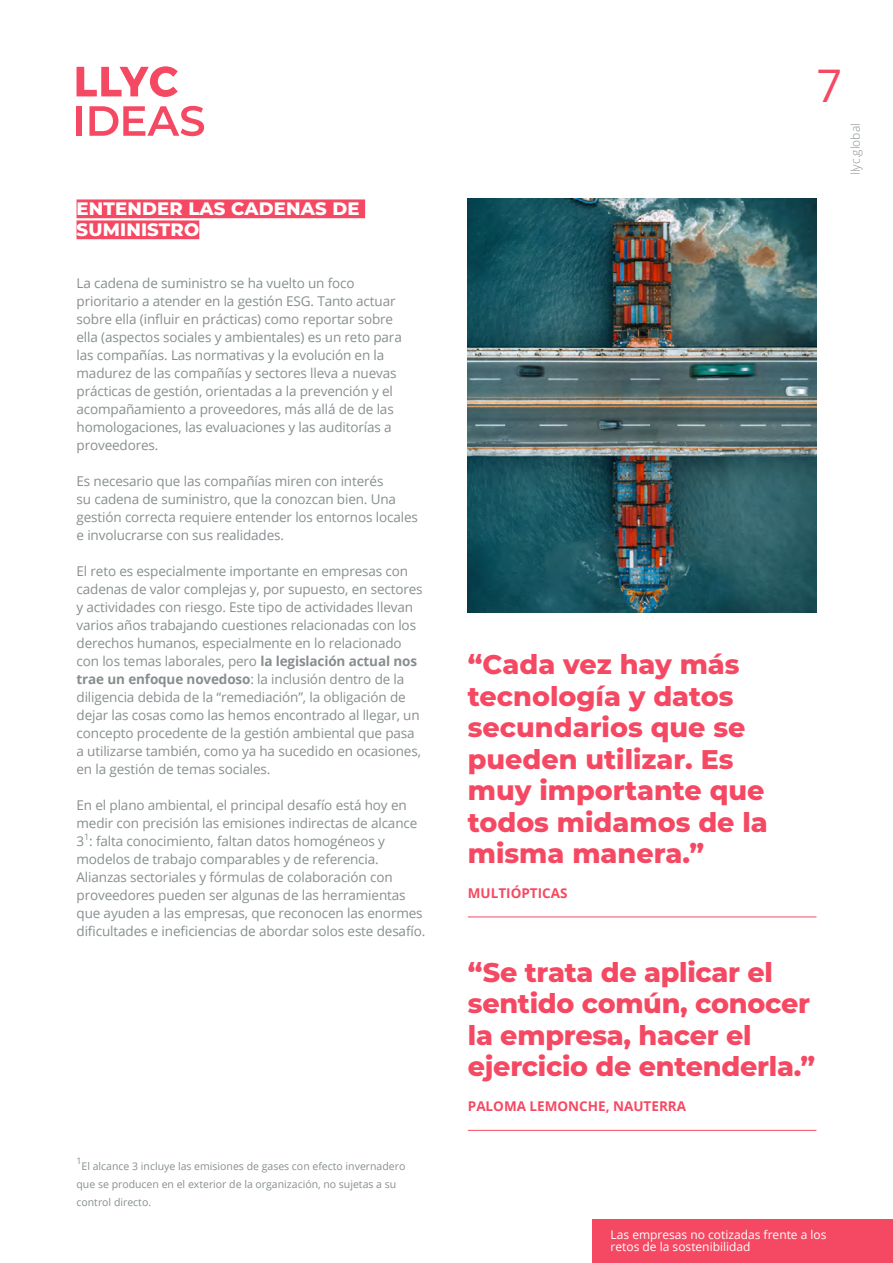
<style>
.page{position:relative;width:893px;height:1263px;background:#fff}
.page>*{position:absolute;margin:0;border:0;box-sizing:border-box;transform-origin:0 0}
.t1{font:45px "Open Sans";color:#f54963}
.t2{font:800 27px/31.5px "Montserrat";color:#f54963}
.t3{font:800 18px/21px "Montserrat";letter-spacing:.01em;color:#fff}
.t4{font:13.5px/18px "Open Sans";letter-spacing:-.01em;color:#878e90}
.t5{font:700 13.5px "Open Sans";color:#f54963}
.t6{font:12px/12px "Open Sans";color:#fff}
.t7{font:300 12px "Open Sans";color:#878e90}
.t8{font:10.5px/18px "Open Sans";color:#878e90}
.t9{font:9px "Open Sans";color:#878e90}
.s1{font-weight:700}
</style>
<div class="page">
<div style="left:77px;top:106px;width:5px;height:30px;background:#f54963"></div>
<svg style="left:89px;top:106px;width:115px;height:30px"></svg>
<svg style="left:77px;top:66px;width:101px;height:31px"></svg>
<div style="left:592px;top:1219px;width:301px;height:44px;background:#f54963"></div>
<div style="left:77px;top:199px;width:288px;height:19px;background:#f54963"></div>
<div style="left:77px;top:220px;width:122px;height:19px;background:#f54963"></div>
<hr style="left:468px;top:916px;width:348px;height:1px;background:#f54963">
<hr style="left:468px;top:1130px;width:348px;height:1px;background:#f54963">
<img style="left:468px;top:198px;width:348px;height:414px">
<h3 class="t3" style="left:77px;top:198px;width:284px">ENTENDER LAS CADENAS DE<br>SUMINISTRO</h3>
<p class="t4" style="left:77px;top:274px;width:327px">La cadena de suministro se ha vuelto un foco prioritario a atender en la gestión ESG. Tanto actuar sobre ella (influir en prácticas) como reportar sobre ella (aspectos sociales y ambientales) es un reto para las compañías. Las normativas y la evolución en la madurez de las compañías y sectores lleva a nuevas prácticas de gestión, orientadas a la prevención y el acompañamiento a proveedores, más allá de de las homologaciones, las evaluaciones y las auditorías a proveedores.</p>
<p class="t4" style="left:77px;top:472px;width:343px">Es necesario que las compañías miren con interés<br>su cadena de suministro, que la conozcan bien. Una gestión correcta requiere entender los entornos locales e involucrarse con sus realidades.</p>
<p class="t4" style="left:77px;top:562px;width:348px">El reto es especialmente importante en empresas con cadenas de valor complejas y, por supuesto, en sectores y actividades con riesgo. Este tipo de actividades llevan varios años trabajando cuestiones relacionadas con los derechos humanos, especialmente en lo relacionado con los temas laborales, pero <span class="s1">la legislación actual nos trae un enfoque novedoso</span>: la inclusión dentro de la diligencia debida de la “remediación”, la obligación de dejar las cosas como las hemos encontrado al llegar, un concepto procedente de la gestión ambiental que pasa a utilizarse también, como ya ha sucedido en ocasiones, en la gestión de temas sociales.</p>
<p class="t4" style="left:77px;top:796px;width:350px">En el plano ambiental, el principal desafío está hoy en medir con precisión las emisiones indirectas de alcance 3<sup>1</sup>: falta conocimiento, faltan datos homogéneos y modelos de trabajo comparables y de referencia.<br>Alianzas sectoriales y fórmulas de colaboración con proveedores pueden ser algunas de las herramientas que ayuden a las empresas, que reconocen las enormes dificultades e ineficiencias de abordar solos este desafío.</p>
<p class="t9" style="left:77px;top:1155px;width:7px">1</p>
<p class="t8" style="left:77px;top:1157px;width:330px;text-indent:5px">El alcance 3 incluye las emisiones de gases con efecto invernadero que se producen en el exterior de la organización, no sujetas a su control directo.</p>
<h1 class="t1" style="left:816px;top:55px;width:27px">7</h1>
<p class="t7" style="left:847px;top:175px;width:53px;rotate:-90deg">llyc.global</p>
<h2 class="t2" style="left:468px;top:647px;width:302px">“Cada vez hay más tecnología y datos secundarios que se pueden utilizar. Es muy importante que todos midamos de la misma manera.”</h2>
<p class="t5" style="left:468px;top:884px;width:101px">MULTIÓPTICAS</p>
<h2 class="t2" style="left:468px;top:955px;width:349px">“Se trata de aplicar el sentido común, conocer la empresa, hacer el ejercicio de entenderla.”</h2>
<p class="t5" style="left:468px;top:1097px;width:220px">PALOMA LEMONCHE, NAUTERRA</p>
<p class="t6" style="left:611px;top:1229px;width:217px">Las empresas no cotizadas frente a los retos de la sostenibilidad</p>
</div>
